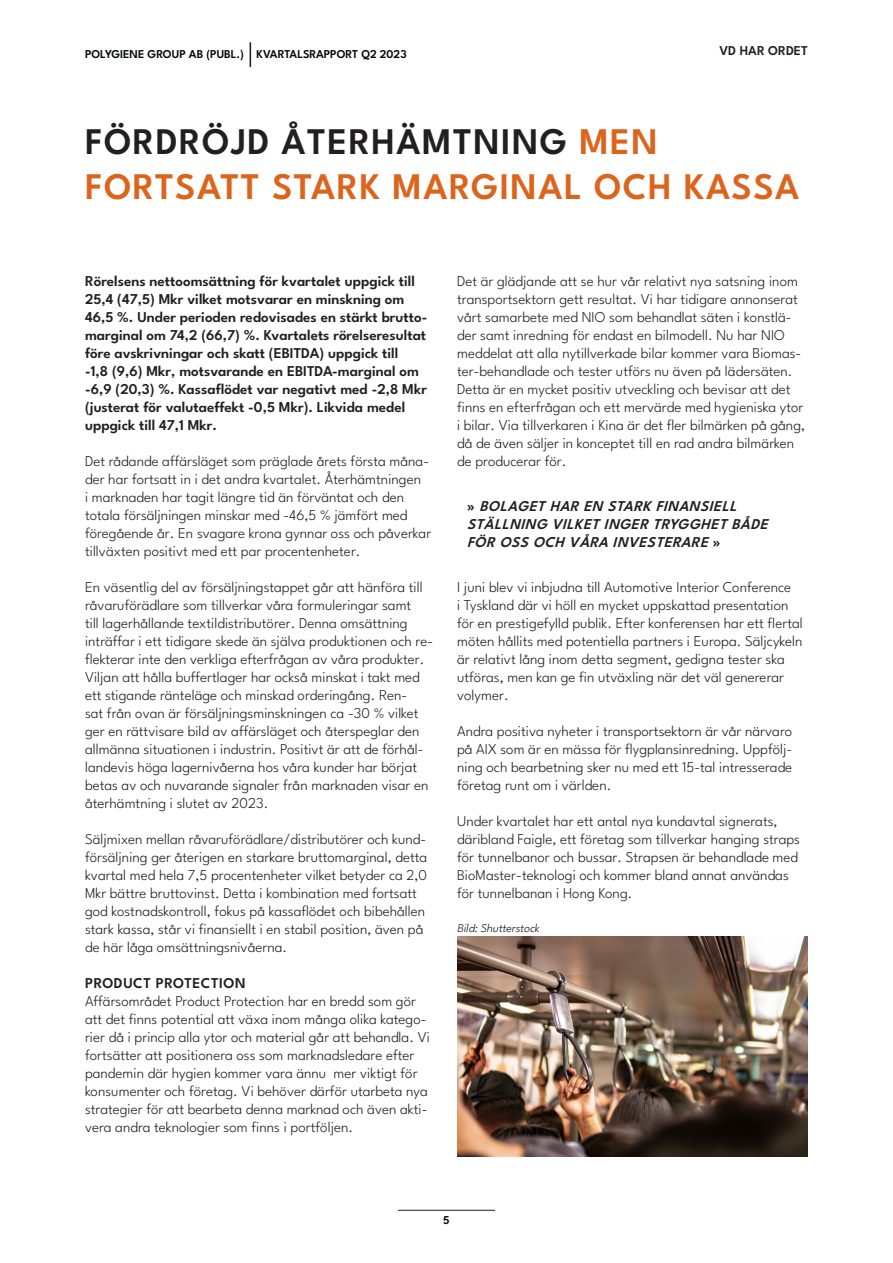
<style>
.page{position:relative;width:893px;height:1263px;background:#fff}
.page>*{position:absolute;margin:0;border:0;box-sizing:border-box;transform-origin:0 0}
.t1{font:600 37.5px/45px "League Spartan";letter-spacing:.035em;color:#dc641c}
.t2{font:300 15px/18px "League Spartan";color:#231f20}
.t3{font:600 15px/18px "League Spartan";color:#231f20}
.t4{font:italic 600 15px/18px "League Spartan";color:#231f20}
.t5{font:600 15px "League Spartan";letter-spacing:.035em;color:#231f20}
.t6{font:600 13.5px "League Spartan";color:#231f20}
.t7{font:600 12px "League Spartan";color:#00090b}
.t8{font:italic 300 12px "League Spartan";color:#141313}
.s1{color:#231f20}
.s2{font-weight:700;font-style:normal}
</style>
<div class="page">
<hr style="left:398px;top:1210px;width:97px;height:1px;background:#231f20">
<svg style="left:250px;top:43px;width:1px;height:24px"></svg>
<img style="left:457px;top:937px;width:351px;height:220px">
<p class="t7" style="left:85px;top:46px;width:323px">POLYGIENE GROUP AB (PUBL.) KVARTALSRAPPORT Q2 2023</p>
<p class="t6" style="left:719px;top:40px;width:90px">VD HAR ORDET</p>
<h1 class="t1" style="left:85px;top:116px;width:716px"><span class="s1">FÖRDRÖJD ÅTERHÄMTNING</span> MEN<br>FORTSATT STARK MARGINAL OCH KASSA</h1>
<p class="t3" style="left:85px;top:271px;width:344px">Rörelsens nettoomsättning för kvartalet uppgick till 25,4 (47,5) Mkr vilket motsvarar en minskning om 46,5 %. Under perioden redovisades en stärkt brutto&shy;marginal om 74,2 (66,7) %. Kvartalets rörelseresultat före avskrivningar och skatt (EBITDA) uppgick till<br>-1,8 (9,6) Mkr, motsvarande en EBITDA-marginal om -6,9 (20,3) %. Kassaflödet var negativt med -2,8 Mkr (justerat för valutaeffekt -0,5 Mkr). Likvida medel uppgick till 47,1 Mkr.</p>
<p class="t2" style="left:85px;top:451px;width:348px">Det rådande affärsläget som präglade årets första måna&shy;der har fortsatt in i det andra kvartalet. Återhämtningen<br>i marknaden har tagit längre tid än förväntat och den totala försäljningen minskar med -46,5 % jämfört med föregående år. En svagare krona gynnar oss och påverkar tillväxten positivt med ett par procentenheter.</p>
<p class="t2" style="left:85px;top:577px;width:350px">En väsentlig del av försäljningstappet går att hänföra till råvaruförädlare som tillverkar våra formuleringar samt<br>till lagerhållande textildistributörer. Denna omsättning inträffar i ett tidigare skede än själva produktionen och re&shy;flekterar inte den verkliga efterfrågan av våra produkter.<br>Viljan att hålla buffertlager har också minskat i takt med ett stigande ränteläge och minskad orderingång. Ren-<br>sat från ovan är försäljningsminskningen ca -30 % vilket ger en rättvisare bild av affärsläget och återspeglar den allmänna situationen i industrin. Positivt är att de förhål&shy;landevis höga lagernivåerna hos våra kunder har börjat betas av och nuvarande signaler från marknaden visar en återhämtning i slutet av 2023.</p>
<p class="t2" style="left:85px;top:829px;width:344px">Säljmixen mellan råvaruförädlare/distributörer och kund&shy;försäljning ger återigen en starkare bruttomarginal, detta kvartal med hela 7,5 procentenheter vilket betyder ca 2,0<br>Mkr bättre bruttovinst. Detta i kombination med fortsatt god kostnadskontroll, fokus på kassaflödet och bibehållen stark kassa, står vi finansiellt i en stabil position, även på de här låga omsättningsnivåerna.</p>
<p class="t5" style="left:85px;top:972px;width:162px">PRODUCT PROTECTION</p>
<p class="t2" style="left:85px;top:991px;width:346px">Affärsområdet Product Protection har en bredd som gör att det finns potential att växa inom många olika katego&shy;rier då i princip alla ytor och material går att behandla. Vi fortsätter att positionera oss som marknadsledare efter pandemin där hygien kommer vara ännu mer viktigt för konsumenter och företag. Vi behöver därför utarbeta nya strategier för att bearbeta denna marknad och även akti&shy;vera andra teknologier som finns i portföljen.</p>
<p class="t2" style="left:457px;top:271px;width:350px">Det är glädjande att se hur vår relativt nya satsning inom transportsektorn gett resultat. Vi har tidigare annonserat vårt samarbete med NIO som behandlat säten i konstlä&shy;der samt inredning för endast en bilmodell. Nu har NIO meddelat att alla nytillverkade bilar kommer vara Biomas&shy;ter-behandlade och tester utförs nu även på lädersäten.<br>Detta är en mycket positiv utveckling och bevisar att det finns en efterfrågan och ett mervärde med hygieniska ytor i bilar. Via tillverkaren i Kina är det fler bilmärken på gång, då de även säljer in konceptet till en rad andra bilmärken de producerar för.</p>
<p class="t4" style="left:467px;top:496px;width:307px"><span class="s2">»</span> BOLAGETHAR EN STARK FINANSIELL<br>STÄLLNING VILKETINGER TRYGGHETBÅDE<br>FÖR OSS OCH VÅRA INVESTERARE<span class="s2">»</span></p>
<p class="t2" style="left:457px;top:577px;width:347px">I juni blev vi inbjudna till Automotive Interior Conference<br>i Tyskland där vi höll en mycket uppskattad presentation för en prestigefylld publik. Efter konferensen har ett flertal möten hållits med potentiella partners i Europa. Säljcykeln är relativt lång inom detta segment, gedigna tester ska utföras, men kan ge fin utväxling när det väl genererar volymer.</p>
<p class="t2" style="left:457px;top:721px;width:337px;text-align:justify">Andra positiva nyheter i transportsektorn är vår närvaro på AIX som är en mässa för flygplansinredning. Uppfölj&shy;ning och bearbetning sker nu med ett 15-tal intresserade företag runt om i världen.</p>
<p class="t2" style="left:457px;top:811px;width:344px">Under kvartalet har ett antal nya kundavtal signerats, däribland Faigle, ett företag som tillverkar hanging straps för tunnelbanor och bussar. Strapsen är behandlade med BioMaster-teknologi och kommer bland annat användas för tunnelbanan i Hong Kong.</p>
<p class="t8" style="left:457px;top:919px;width:86px">Bild:Shutterstock</p>
<p class="t7" style="left:443px;top:1211px;width:8px">5</p>
</div>
